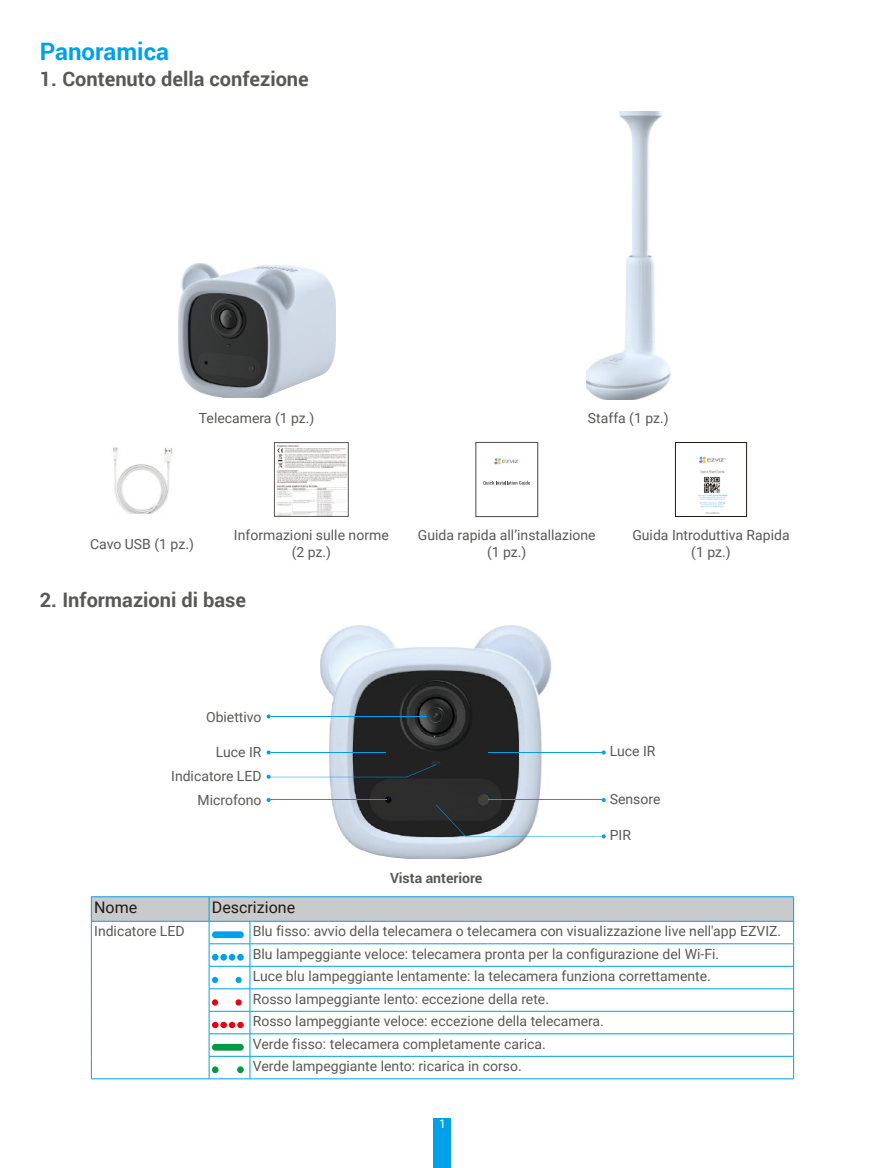
<style>
.page{position:relative;width:885px;height:1168px;background:#fff}
.page>*{position:absolute;margin:0;border:0;box-sizing:border-box;transform-origin:0 0}
.t1{font:700 24px "Roboto";color:#00a1e9}
.t2{font:700 20px "Roboto";color:#595857}
.t3{font:16px "Roboto";color:#231916}
.t4{font:14px/22.6px "Roboto";color:#595857;text-align:center}
.t5{font:700 14px "Roboto";color:#595857}
.t6{font:12px "Roboto";color:#fff}
</style>
<div class="page">
<div style="left:434px;top:1118px;width:17px;height:50px;background:#00a1e9"></div>
<img style="left:178px;top:263px;width:158px;height:135px">
<img style="left:586px;top:111px;width:84px;height:289px">
<img style="left:113px;top:447px;width:59px;height:67px">
<img style="left:276px;top:444px;width:70px;height:70px">
<div style="left:274px;top:442px;width:74px;height:74px;border:1px solid #595857"></div>
<div style="left:475px;top:442px;width:63px;height:75px;border:1px solid #595857"></div>
<svg style="left:483px;top:481px;width:47px;height:4px"></svg>
<svg style="left:494px;top:458px;width:26px;height:7px"></svg>
<img style="left:698px;top:456px;width:30px;height:58px">
<div style="left:675px;top:442px;width:71px;height:75px;border:1px solid #231916"></div>
<img style="left:320px;top:625px;width:232px;height:234px">
<svg style="left:601px;top:750px;width:4px;height:4px"></svg>
<svg style="left:266px;top:714px;width:5px;height:4px"></svg>
<svg style="left:266px;top:750px;width:5px;height:4px"></svg>
<svg style="left:266px;top:798px;width:5px;height:4px"></svg>
<hr style="left:271px;top:716px;width:155px;height:1px;background:#00a1e9">
<hr style="left:271px;top:800px;width:116px;height:1px;background:#00a1e9">
<hr style="left:271px;top:752px;width:114px;height:1px;background:#00a1e9">
<svg style="left:436px;top:798px;width:169px;height:40px"></svg>
<svg style="left:266px;top:764px;width:170px;height:15px"></svg>
<hr style="left:487px;top:752px;width:114px;height:1px;background:#00a1e9">
<hr style="left:91px;top:1078px;width:118px;height:1px;background:#00a1e9">
<hr style="left:91px;top:896px;width:118px;height:1px;background:#00a1e9">
<hr style="left:209px;top:896px;width:41px;height:1px;background:#00a1e9">
<hr style="left:250px;top:896px;width:543px;height:1px;background:#00a1e9">
<hr style="left:209px;top:1078px;width:41px;height:1px;background:#00a1e9">
<hr style="left:250px;top:1078px;width:543px;height:1px;background:#00a1e9">
<svg style="left:91px;top:897px;width:703px;height:181px"></svg>
<div style="left:212px;top:1044px;width:32px;height:7px;background:#094;border-radius:3px"></div>
<div style="left:212px;top:1066px;width:6px;height:7px;background:#094;border-radius:50%"></div>
<div style="left:237px;top:1066px;width:7px;height:7px;background:#094;border-radius:50%"></div>
<h1 class="t1" style="left:40px;top:35px;width:131px">Panoramica</h1>
<h2 class="t2" style="left:40px;top:64px;width:270px">1. Contenuto della confezione</h2>
<p class="t4" style="left:199px;top:406px;width:117px">Telecamera (1 pz.)</p>
<p class="t4" style="left:588px;top:406px;width:82px">Staffa (1 pz.)</p>
<p class="t4" style="left:90px;top:532px;width:105px">Cavo USB (1 pz.)</p>
<p class="t4" style="left:234px;top:526px;width:156px;line-height:16.8px">Informazioni sulle norme (2 pz.)</p>
<p class="t4" style="left:418px;top:526px;width:179px;line-height:16.8px">Guida rapida all’installazione (1 pz.)</p>
<p class="t4" style="left:632px;top:526px;width:159px;line-height:16.8px">Guida Introduttiva Rapida (1 pz.)</p>
<h2 class="t2" style="left:40px;top:586px;width:208px">2. Informazioni di base</h2>
<p class="t4" style="left:206px;top:705px;width:57px">Obiettivo</p>
<p class="t4" style="left:216px;top:741px;width:47px">Luce IR</p>
<p class="t4" style="left:609px;top:740px;width:47px">Luce IR</p>
<p class="t4" style="left:609px;top:787px;width:52px">Sensore</p>
<p class="t4" style="left:609px;top:823px;width:23px">PIR</p>
<p class="t4" style="left:171px;top:764px;width:92px;line-height:24px;text-align:right">Indicatore LED<br>Microfono</p>
<p class="t5" style="left:390px;top:868px;width:94px">Vista anteriore</p>
<p class="t3" style="left:94px;top:896px;width:45px">Nome</p>
<p class="t3" style="left:212px;top:896px;width:85px">Descrizione</p>
<p class="t4" style="left:94px;top:919px;width:92px">Indicatore LED</p>
<p class="t4" style="left:253px;top:919px;width:530px;text-align:left">Blu fisso: avvio della telecamera o telecamera con visualizzazione live nell'app EZVIZ.<br>Blu lampeggiante veloce: telecamera pronta per la configurazione del Wi-Fi.<br>Luce blu lampeggiante lentamente: la telecamera funziona correttamente.<br>Rosso lampeggiante lento: eccezione della rete.<br>Rosso lampeggiante veloce: eccezione della telecamera.<br>Verde fisso: telecamera completamente carica.<br>Verde lampeggiante lento: ricarica in corso.</p>
<p class="t6" style="left:439px;top:1116px;width:8px">1</p>
</div>
